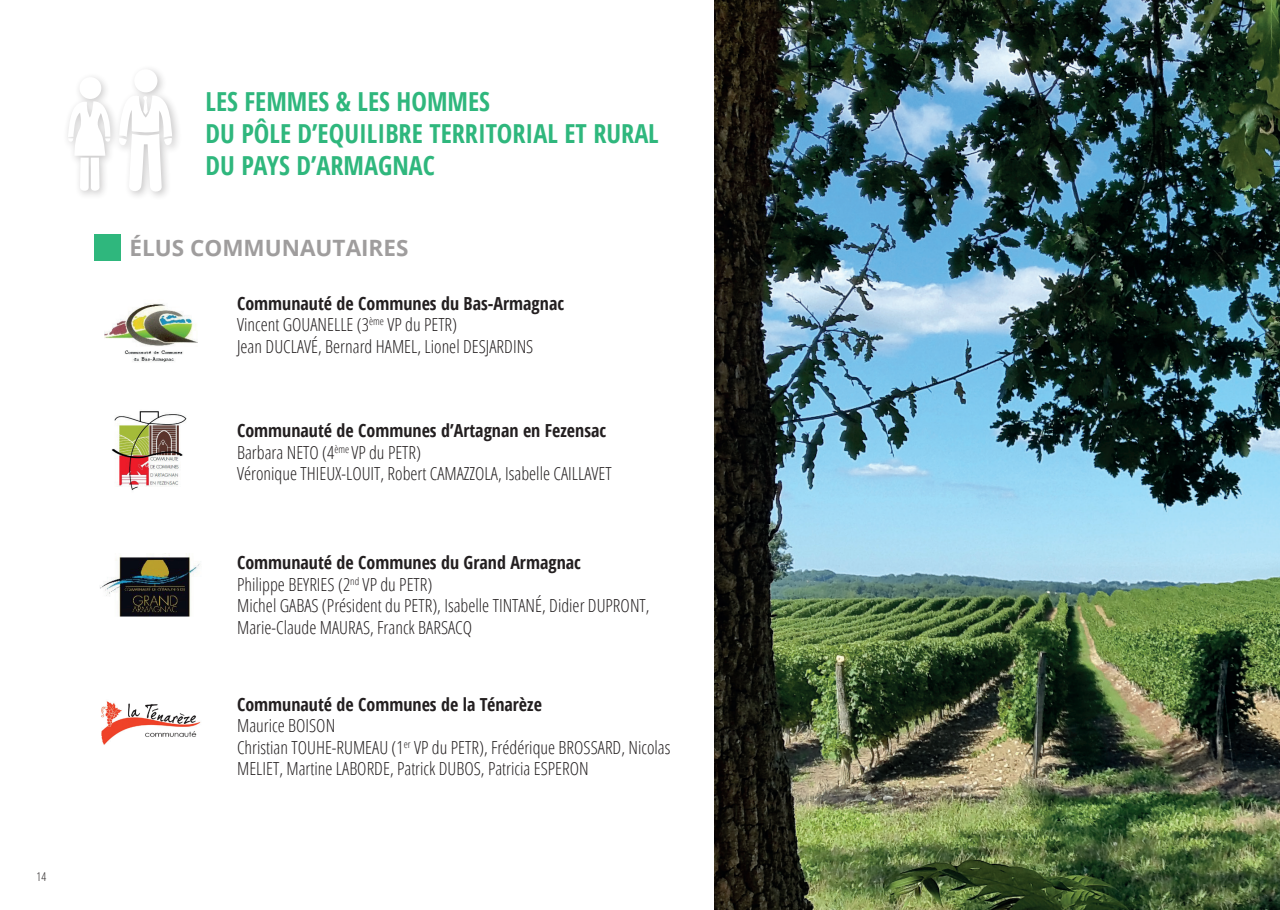
<style>
.page{position:relative;width:1280px;height:910px;background:#fff}
.page>*{position:absolute;margin:0;border:0;box-sizing:border-box;transform-origin:0 0}
.t1{font:700 condensed 26.25px/31.5px "Open Sans";color:#2fb77d}
.t2{font:700 22.5px "Open Sans";color:#9f9d9d}
.t3{font:300 condensed 18px/21.6px "Open Sans";color:#231f20}
.t4{font:700 condensed 18px "Open Sans";color:#231f20}
.t5{font:300 condensed 12px "Open Sans";color:#231f20}
.s1{font-weight:700}
</style>
<div class="page">
<div style="left:63px;top:64px;width:119px;height:137px;background:#231f20;opacity:.25"></div>
<div style="left:134px;top:69px;width:23px;height:23px;background:#fff;border-radius:50%"></div>
<div style="left:79px;top:77px;width:22px;height:22px;background:#fff;border-radius:50%"></div>
<svg style="left:118px;top:93px;width:55px;height:101px"></svg>
<svg style="left:68px;top:100px;width:43px;height:92px"></svg>
<div style="left:94px;top:234px;width:26px;height:27px;background:#2fb77d"></div>
<img style="left:105px;top:303px;width:92px;height:59px">
<img style="left:111px;top:411px;width:76px;height:80px">
<img style="left:100px;top:553px;width:100px;height:64px">
<img style="left:101px;top:701px;width:100px;height:44px">
<img style="left:714px;top:0;width:566px;height:910px">
<p class="t5" style="left:37px;top:868px;width:11px">14</p>
<h1 class="t1" style="left:206px;top:86px;width:286px">LES FEMMES &amp; LES HOMMES</h1>
<h1 class="t1" style="left:206px;top:117px;width:455px">DU PÔLE D’EQUILIBRE TERRITORIAL ET RURAL<br>DU PAYS D’ARMAGNAC</h1>
<p class="t2" style="left:130px;top:232px;width:280px">ÉLUS COMMUNAUTAIRES</p>
<p class="t3" style="left:237px;top:292px;width:328px"><span class="s1">Communauté de Communes du Bas-Armagnac<br></span>Vincent GOUANELLE (3<sup>ème</sup> VP du PETR)<br>Jean DUCLAVÉ, Bernard HAMEL, Lionel DESJARDINS</p>
<p class="t3" style="left:237px;top:419px;width:376px"><span class="s1">Communauté de Communes d’Artagnan en Fezensac<br></span>Barbara NETO (4<sup>ème</sup> VP du PETR)<br>Véronique THIEUX-LOUIT, Robert CAMAZZOLA, Isabelle CAILLAVET</p>
<p class="t3" style="left:237px;top:551px;width:414px"><span class="s1">Communauté de Communes du Grand Armagnac<br></span>Philippe BEYRIES (2<sup>nd</sup> VP du PETR)<br>Michel GABAS (Président du PETR), Isabelle TINTANÉ, Didier DUPRONT, Marie-Claude MAURAS, Franck BARSACQ</p>
<p class="t4" style="left:237px;top:691px;width:306px">Communauté de Communes de la Ténarèze</p>
<p class="t3" style="left:237px;top:714px;width:435px">Maurice BOISON<br>Christian TOUHE-RUMEAU (1<sup>er</sup> VP du PETR), Frédérique BROSSARD, Nicolas<br>MELIET, Martine LABORDE, Patrick DUBOS, Patricia ESPERON</p>
</div>
